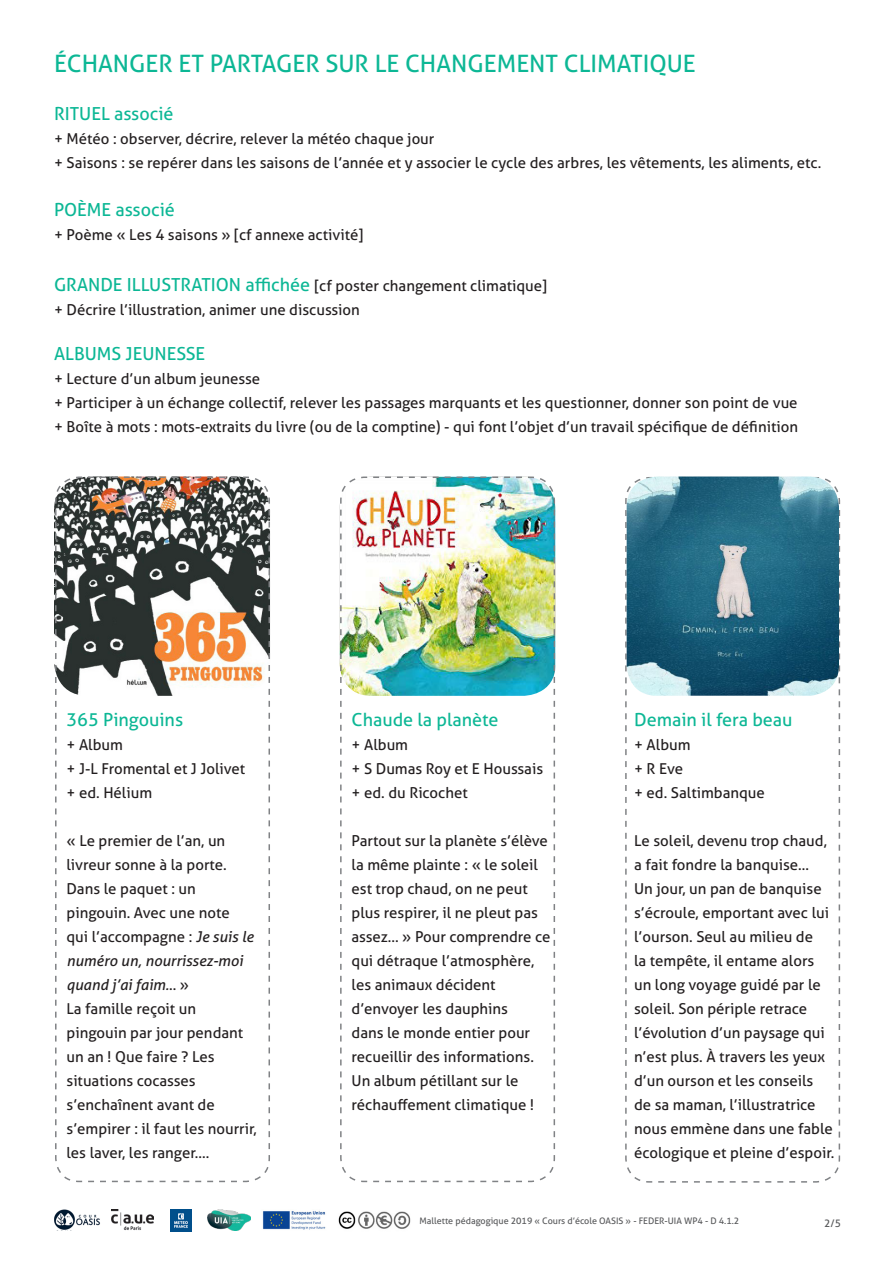
<style>
.page{position:relative;width:893px;height:1263px;background:#fff}
.page>*{position:absolute;margin:0;border:0;box-sizing:border-box;transform-origin:0 0}
.t1{font:24px "Aller";color:#0cb795}
.t2{font:18px "Aller";color:#0cb795}
.t3{font:15px/24px "Aller";color:#231f20}
.t4{font:10.5px "Aller";color:#57585a}
.t5{font:9px "Aller";color:#57585a}
.s1{font-size:18px;color:#0cb795}
.s2{font-style:italic}
</style>
<div class="page">
<img style="left:111px;top:1209px;width:42px;height:21px">
<img style="left:262px;top:1211px;width:64px;height:19px">
<img style="left:208px;top:1209px;width:42px;height:21px">
<img style="left:54px;top:1209px;width:21px;height:21px">
<img style="left:76px;top:1214px;width:24px;height:11px">
<img style="left:338px;top:1211px;width:73px;height:18px">
<img style="left:170px;top:1209px;width:22px;height:22px">
<svg style="left:625px;top:491px;width:216px;height:692px"></svg>
<img style="left:627px;top:476px;width:212px;height:220px">
<svg style="left:54px;top:476px;width:216px;height:707px"></svg>
<img style="left:339px;top:476px;width:217px;height:707px">
<p class="t1" style="left:54px;top:49px;width:643px">ÉCHANGER ET PARTAGER SUR LE CHANGEMENT CLIMATIQUE</p>
<p class="t2" style="left:54px;top:103px;width:121px">RITUEL associé</p>
<p class="t3" style="left:54px;top:127px;width:382px">+ Météo : observer, décrire, relever la météo chaque jour</p>
<p class="t3" style="left:54px;top:151px;width:769px">+ Saisons : se repérer dans les saisons de l’année et y associer le cycle des arbres, les vêtements, les aliments, etc.</p>
<p class="t2" style="left:54px;top:199px;width:122px">POÈME associé</p>
<p class="t3" style="left:54px;top:223px;width:311px">+ Poème « Les 4 saisons » [cf annexe activité]</p>
<p class="t3" style="left:54px;top:274px;width:494px"><span class="s1">GRANDE ILLUSTRATION affichée</span> [cf poster changement climatique]</p>
<p class="t3" style="left:54px;top:298px;width:307px">+ Décrire l’illustration, animer une discussion</p>
<p class="t2" style="left:54px;top:343px;width:153px">ALBUMS JEUNESSE</p>
<p class="t3" style="left:54px;top:367px;width:208px">+ Lecture d’un album jeunesse</p>
<p class="t3" style="left:54px;top:391px;width:745px">+ Participer à un échange collectif, relever les passages marquants et les questionner, donner son point de vue</p>
<p class="t3" style="left:54px;top:415px;width:745px">+ Boîte à mots : mots-extraits du livre (ou de la comptine) - qui font l’objet d’un travail spécifique de définition</p>
<p class="t2" style="left:67px;top:708px;width:118px">365 Pingouins</p>
<p class="t3" style="left:67px;top:732px;width:58px">+ Album</p>
<p class="t3" style="left:67px;top:756px;width:180px">+ J-L Fromental et J Jolivet</p>
<p class="t3" style="left:67px;top:780px;width:87px">+ ed. Hélium</p>
<p class="t3" style="left:67px;top:828px;width:189px">« Le premier de l’an, un livreur sonne à la porte.<br>Dans le paquet : un pingouin. Avec une note qui l’accompagne : <span class="s2">Je suis le numéro un, nourrissez-moi quand j’ai faim.</span>.. »</p>
<p class="t3" style="left:67px;top:996px;width:192px">La famille reçoit un pingouin par jour pendant un an ! Que faire ? Les situations cocasses s’enchaînent avant de s’empirer : il faut les nourrir, les laver, les ranger....</p>
<p class="t2" style="left:352px;top:708px;width:149px">Chaude la planète</p>
<p class="t3" style="left:352px;top:732px;width:58px">+ Album</p>
<p class="t3" style="left:352px;top:756px;width:193px">+ S Dumas Roy et E Houssais</p>
<p class="t3" style="left:352px;top:780px;width:118px">+ ed. du Ricochet</p>
<p class="t3" style="left:352px;top:828px;width:200px">Partout sur la planète s’élève la même plainte : « le soleil est trop chaud, on ne peut plus respirer, il ne pleut pas assez… » Pour comprendre ce qui détraque l’atmosphère, les animaux décident d’envoyer les dauphins<br>dans le monde entier pour recueillir des informations.</p>
<p class="t3" style="left:352px;top:1068px;width:184px">Un album pétillant sur le réchauffement climatique !</p>
<p class="t2" style="left:634px;top:708px;width:160px">Demain il fera beau</p>
<p class="t3" style="left:634px;top:732px;width:58px">+ Album</p>
<p class="t3" style="left:634px;top:756px;width:51px">+ R Eve</p>
<p class="t3" style="left:634px;top:780px;width:132px">+ ed. Saltimbanque</p>
<p class="t3" style="left:634px;top:828px;width:202px">Le soleil, devenu trop chaud, a fait fondre la banquise...<br>Un jour, un pan de banquise s’écroule, emportant avec lui l’ourson. Seul au milieu de<br>la tempête, il entame alors un long voyage guidé par le soleil. Son périple retrace l’évolution d’un paysage qui n’est plus. À travers les yeux d’un ourson et les conseils<br>de sa maman, l’illustratrice nous emmène dans une fable écologique et pleine d’espoir.</p>
<p class="t5" style="left:419px;top:1215px;width:321px">Mallette pédagogique 2019 « Cours d’école OASIS » - FEDER-UIA WP4 - D 4.1.2</p>
<p class="t4" style="left:824px;top:1217px;width:18px">2/5</p>
</div>
